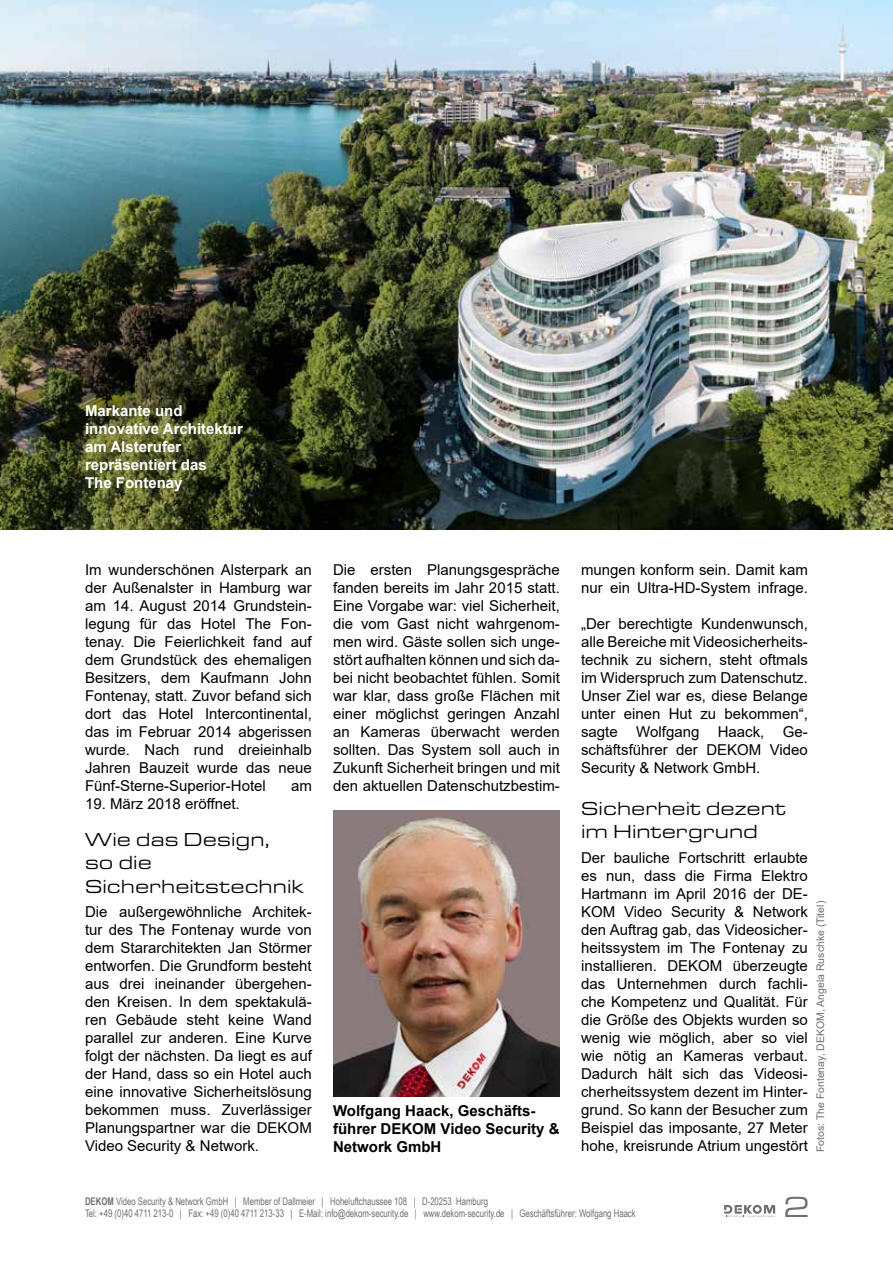
<style>
.page{position:relative;width:893px;height:1263px;background:#fff}
.page>*{position:absolute;margin:0;border:0;box-sizing:border-box;transform-origin:0 0}
.t1{font:30px "Eurostile Ext";color:#706f6f}
.t2{font:19.5px/23.4px "Eurostile Ext";color:#000}
.t3{font:15px/18px "Arial";color:#000;text-align:justify}
.t4{font:700 15px/18px "Arial";color:#fff}
.t5{font:700 15px/18px "Arial";color:#000}
.t6{font:10.5px/12.6px "Arial Narrow";color:#706f6f;scale:.9 1}
.t7{font:10.5px "Arial";color:#706f6f}
.s1{font-weight:700}
</style>
<div class="page">
<img style="left:0;top:0;width:893px;height:529px">
<img style="left:333px;top:810px;width:227px;height:287px">
<svg style="left:724px;top:1205px;width:51px;height:12px"></svg>
<p class="t4" style="left:85px;top:402px;width:159px">Markante und innovative Architektur am Alsterufer repräsentiert das<br>The Fontenay</p>
<p class="t3" style="left:85px;top:561px;width:228px">Im wunderschönen Alsterpark an der Außenalster in Hamburg war am 14. August 2014 Grundstein&shy;legung für das Hotel The Fon&shy;tenay. Die Feierlichkeit fand auf dem Grundstück des ehemaligen Besitzers, dem Kaufmann John Fontenay, statt. Zuvor befand sich dort das Hotel Intercontinental, das im Februar 2014 abgerissen wurde. Nach rund dreieinhalb Jahren Bauzeit wurde das neue Fünf-Sterne-Superior-Hotel</p>
<p class="t3" style="left:291px;top:777px;width:22px">am</p>
<p class="t3" style="left:85px;top:795px;width:156px">19. März 2018 eröffnet.</p>
<h2 class="t2" style="left:85px;top:827px;width:220px">Wie das Design,<br>so die<br>Sicherheitstechnik</h2>
<p class="t3" style="left:85px;top:903px;width:228px">Die außergewöhnliche Architek&shy;tur des The Fontenay wurde von dem Stararchitekten Jan Störmer entworfen. Die Grundform besteht aus drei ineinander übergehen&shy;den Kreisen. In dem spektakulä&shy;ren Gebäude steht keine Wand parallel zur anderen. Eine Kurve folgt der nächsten. Da liegt es auf der Hand, dass so ein Hotel auch eine innovative Sicherheitslösung bekommen muss. Zuverlässiger Planungspartner war die DEKOM Video Security &amp; Network.</p>
<p class="t3" style="left:333px;top:561px;width:228px">Die ersten Planungsgespräche fanden bereits im Jahr 2015 statt.<br>Eine Vorgabe war: viel Sicherheit, die vom Gast nicht wahrgenom&shy;men wird. Gäste sollen sich unge&shy;stört aufhalten können und sich da&shy;bei nicht beobachtet fühlen. Somit war klar, dass große Flächen mit einer möglichst geringen Anzahl an Kameras überwacht werden sollten. Das System soll auch in Zukunft Sicherheit bringen und mit den aktuellen Datenschutzbestim-</p>
<p class="t3" style="left:581px;top:561px;width:228px">mungen konform sein. Damit kam nur ein Ultra-HD-System infrage.</p>
<p class="t3" style="left:581px;top:615px;width:228px">„Der berechtigte Kundenwunsch, alle Bereiche mit Videosicherheits&shy;technik zu sichern, steht oftmals im Widerspruch zum Datenschutz.<br>Unser Ziel war es, diese Belange unter einen Hut zu bekommen“, sagte Wolfgang Haack, Ge&shy;schäftsführer der DEKOM Video Security &amp; Network GmbH.</p>
<h2 class="t2" style="left:581px;top:795px;width:206px">Sicherheit dezent im Hintergrund</h2>
<p class="t3" style="left:581px;top:849px;width:228px">Der bauliche Fortschritt erlaubte es nun, dass die Firma Elektro Hartmann im April 2016 der DE-KOM Video Security &amp; Network den Auftrag gab, das Videosicher&shy;heitssystem im The Fontenay zu installieren. DEKOM überzeugte das Unternehmen durch fachli&shy;che Kompetenz und Qualität. Für die Größe des Objekts wurden so wenig wie möglich, aber so viel wie nötig an Kameras verbaut.<br>Dadurch hält sich das Videosi&shy;cherheitssystem dezent im Hinter&shy;grund. So kann der Besucher zum Beispiel das imposante, 27 Meter hohe, kreisrunde Atrium ungestört</p>
<p class="t5" style="left:333px;top:1102px;width:228px">Wolfgang Haack, Geschäfts&shy;führer DEKOM Video Security &amp;<br>Network GmbH</p>
<p class="t7" style="left:813px;top:1152px;width:253px;rotate:-90deg">Fotos: The Fontenay, DEKOM, Angela Ruschke (Titel)</p>
<p class="t6" style="left:85px;top:1194px;width:613px"><span class="s1">DEKOM</span> Video Security &amp; Network GmbH | Member of Dallmeier | Hoheluftchaussee 108 | D-20253 Hamburg<br>Tel: +49 (0)40 4711 213-0 | Fax: +49 (0)40 4711 213-33 | E-Mail: info@dekom-security.de | www.dekom-security.de | Geschäftsführer: Wolfgang Haack</p>
<h1 class="t1" style="left:783px;top:1187px;width:29px">2</h1>
</div>
